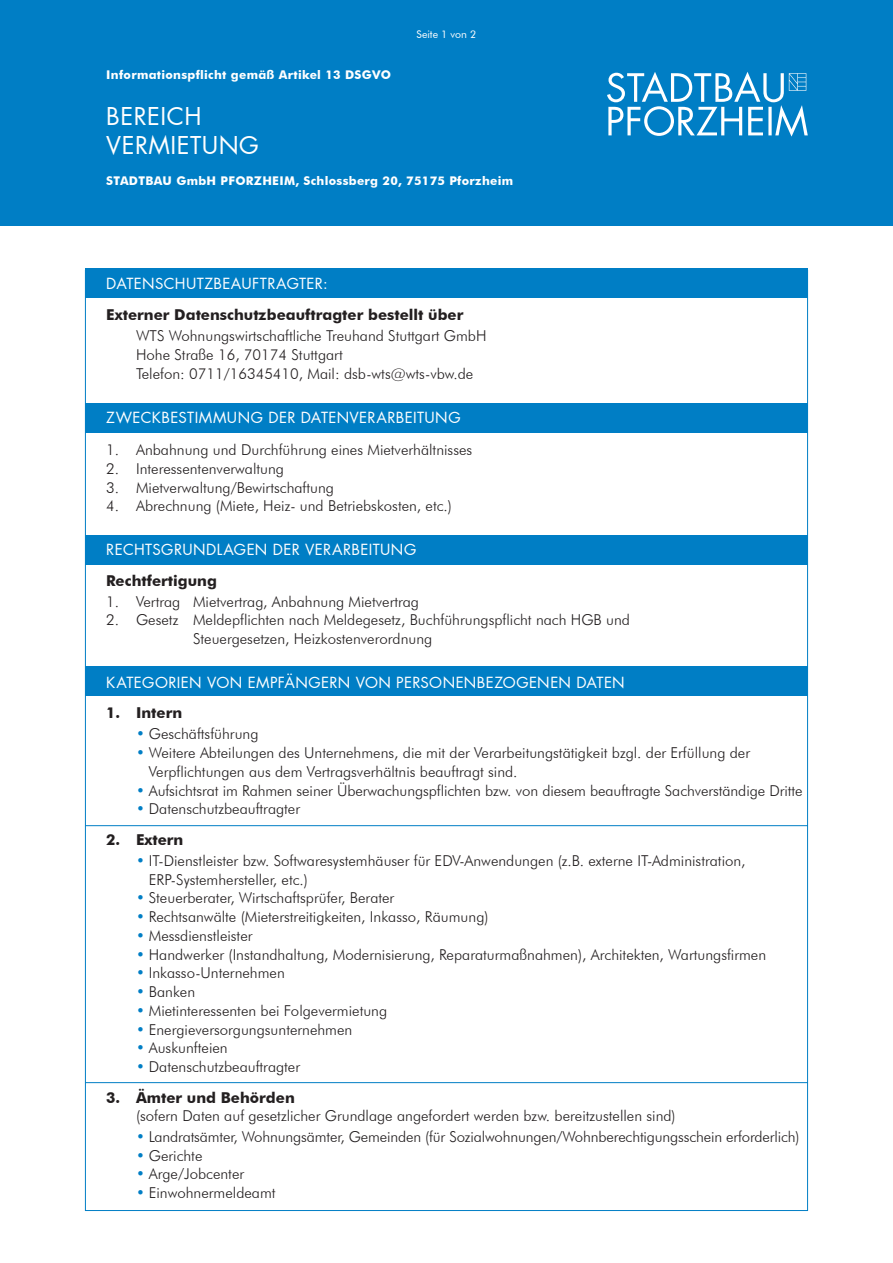
<style>
.page{position:relative;width:893px;height:1263px;background:#fff}
.page>*{position:absolute;margin:0;border:0;box-sizing:border-box;transform-origin:0 0}
.t1{font:24px/28.8px "Futura";letter-spacing:.02em;color:#fff}
.t2{font:300 15px/18.8px "Futura BT";color:#231f20}
.t3{font:15px "Futura";letter-spacing:.025em;color:#fff}
.t4{font:700 15px "Futura BT";color:#231f20}
.t5{font:700 12px "Futura BT";letter-spacing:.025em;color:#fff}
.t6{font:10.5px "Futura BT";color:#fff}
.s1{color:#007ec5}
</style>
<div class="page">
<div style="left:0;top:0;width:893px;height:225px;background:#007ec5"></div>
<svg style="left:607px;top:72px;width:201px;height:65px"></svg>
<div style="left:85px;top:268px;width:723px;height:30px;background:#007ec5"></div>
<div style="left:85px;top:403px;width:723px;height:30px;background:#007ec5"></div>
<div style="left:85px;top:535px;width:723px;height:29px;background:#007ec5"></div>
<div style="left:85px;top:666px;width:723px;height:30px;background:#007ec5"></div>
<hr style="left:85px;top:825px;width:723px;height:1px;background:#007ec5">
<hr style="left:85px;top:1082px;width:723px;height:1px;background:#007ec5">
<p class="t6" style="left:417px;top:28px;width:61px">Seite 1 von 2</p>
<p class="t5" style="left:106px;top:68px;width:286px">Informationspflicht gemäß Artikel 13 DSGVO</p>
<h1 class="t1" style="left:106px;top:102px;width:154px">BEREICH<br>VERMIETUNG</h1>
<p class="t5" style="left:106px;top:174px;width:408px">STADTBAU GmbH PFORZHEIM, Schlossberg 20, 75175 Pforzheim</p>
<p class="t3" style="left:106px;top:274px;width:223px">DATENSCHUTZBEAUFTRAGTER:</p>
<p class="t4" style="left:106px;top:306px;width:359px">Externer Datenschutzbeauftragter bestellt über</p>
<p class="t2" style="left:136px;top:326px;width:352px;line-height:19.2px">WTS Wohnungswirtschaftliche Treuhand Stuttgart GmbH<br>Hohe Straße 16, 70174 Stuttgart<br>Telefon: 0711/16345410, Mail: dsb-wts@wts-vbw.de</p>
<p class="t3" style="left:106px;top:408px;width:356px">ZWECKBESTIMMUNG DER DATENVERARBEITUNG</p>
<p class="t2" style="left:106px;top:440px;width:367px">1. Anbahnung und Durchführung eines Mietverhältnisses</p>
<p class="t2" style="left:106px;top:459px;width:179px">2. Interessentenverwaltung</p>
<p class="t2" style="left:106px;top:478px;width:229px">3. Mietverwaltung/Bewirtschaftung</p>
<p class="t2" style="left:106px;top:497px;width:347px">4. Abrechnung (Miete, Heiz- und Betriebskosten, etc.)</p>
<p class="t3" style="left:106px;top:540px;width:311px">RECHTSGRUNDLAGEN DER VERARBEITUNG</p>
<p class="t4" style="left:106px;top:571px;width:112px">Rechtfertigung</p>
<p class="t2" style="left:106px;top:592px;width:314px">1. Vertrag Mietvertrag, Anbahnung Mietvertrag</p>
<p class="t2" style="left:193px;top:610px;width:439px;text-indent:-87px">2. Gesetz Meldepflichten nach Meldegesetz, Buchführungspflicht nach HGB und<br>Steuergesetzen, Heizkostenverordnung</p>
<p class="t3" style="left:106px;top:672px;width:520px">KATEGORIEN VON EMPFÄNGERN VON PERSONENBEZOGENEN DATEN</p>
<p class="t4" style="left:106px;top:704px;width:77px">1. Intern</p>
<p class="t2" style="left:136px;top:724px;width:124px"><span class="s1">•</span> Geschäftsführung</p>
<p class="t2" style="left:149px;top:743px;width:603px;text-indent:-13px"><span class="s1">•</span> Weitere Abteilungen des Unternehmens, die mit der Verarbeitungstätigkeit bzgl. der Erfüllung der<br>Verpflichtungen aus dem Vertragsverhältnis beauftragt sind.</p>
<p class="t2" style="left:136px;top:781px;width:668px"><span class="s1">•</span> Aufsichtsrat im Rahmen seiner Überwachungspflichten bzw. von diesem beauftragte Sachverständige Dritte</p>
<p class="t2" style="left:136px;top:799px;width:166px"><span class="s1">•</span> Datenschutzbeauftragter</p>
<p class="t4" style="left:106px;top:830px;width:79px">2. Extern</p>
<p class="t2" style="left:149px;top:851px;width:598px;text-indent:-13px"><span class="s1">•</span> IT-Dienstleister bzw. Softwaresystemhäuser für EDV-Anwendungen (z.B. externe IT-Administration,<br>ERP-Systemhersteller, etc.)</p>
<p class="t2" style="left:136px;top:888px;width:260px"><span class="s1">•</span> Steuerberater, Wirtschaftsprüfer, Berater</p>
<p class="t2" style="left:136px;top:907px;width:354px"><span class="s1">•</span> Rechtsanwälte (Mieterstreitigkeiten, Inkasso, Räumung)</p>
<p class="t2" style="left:136px;top:926px;width:118px"><span class="s1">•</span> Messdienstleister</p>
<p class="t2" style="left:136px;top:945px;width:632px"><span class="s1">•</span> Handwerker (Instandhaltung, Modernisierung, Reparaturmaßnahmen), Architekten, Wartungsfirmen</p>
<p class="t2" style="left:136px;top:963px;width:150px"><span class="s1">•</span> Inkasso-Unternehmen</p>
<p class="t2" style="left:136px;top:982px;width:61px"><span class="s1">•</span> Banken</p>
<p class="t2" style="left:136px;top:1001px;width:253px"><span class="s1">•</span> Mietinteressenten bei Folgevermietung</p>
<p class="t2" style="left:136px;top:1020px;width:218px"><span class="s1">•</span> Energieversorgungsunternehmen</p>
<p class="t2" style="left:136px;top:1038px;width:93px"><span class="s1">•</span> Auskunfteien</p>
<p class="t2" style="left:136px;top:1057px;width:166px"><span class="s1">•</span> Datenschutzbeauftragter</p>
<p class="t4" style="left:106px;top:1088px;width:190px">3. Ämter und Behörden</p>
<p class="t2" style="left:136px;top:1106px;width:541px">(sofern Daten auf gesetzlicher Grundlage angefordert werden bzw. bereitzustellen sind)</p>
<p class="t2" style="left:136px;top:1127px;width:665px"><span class="s1">•</span> Landratsämter, Wohnungsämter, Gemeinden (für Sozialwohnungen/Wohnberechtigungsschein erforderlich)</p>
<p class="t2" style="left:136px;top:1146px;width:68px"><span class="s1">•</span> Gerichte</p>
<p class="t2" style="left:136px;top:1164px;width:110px"><span class="s1">•</span> Arge/Jobcenter</p>
<p class="t2" style="left:136px;top:1183px;width:141px"><span class="s1">•</span> Einwohnermeldeamt</p>
</div>
